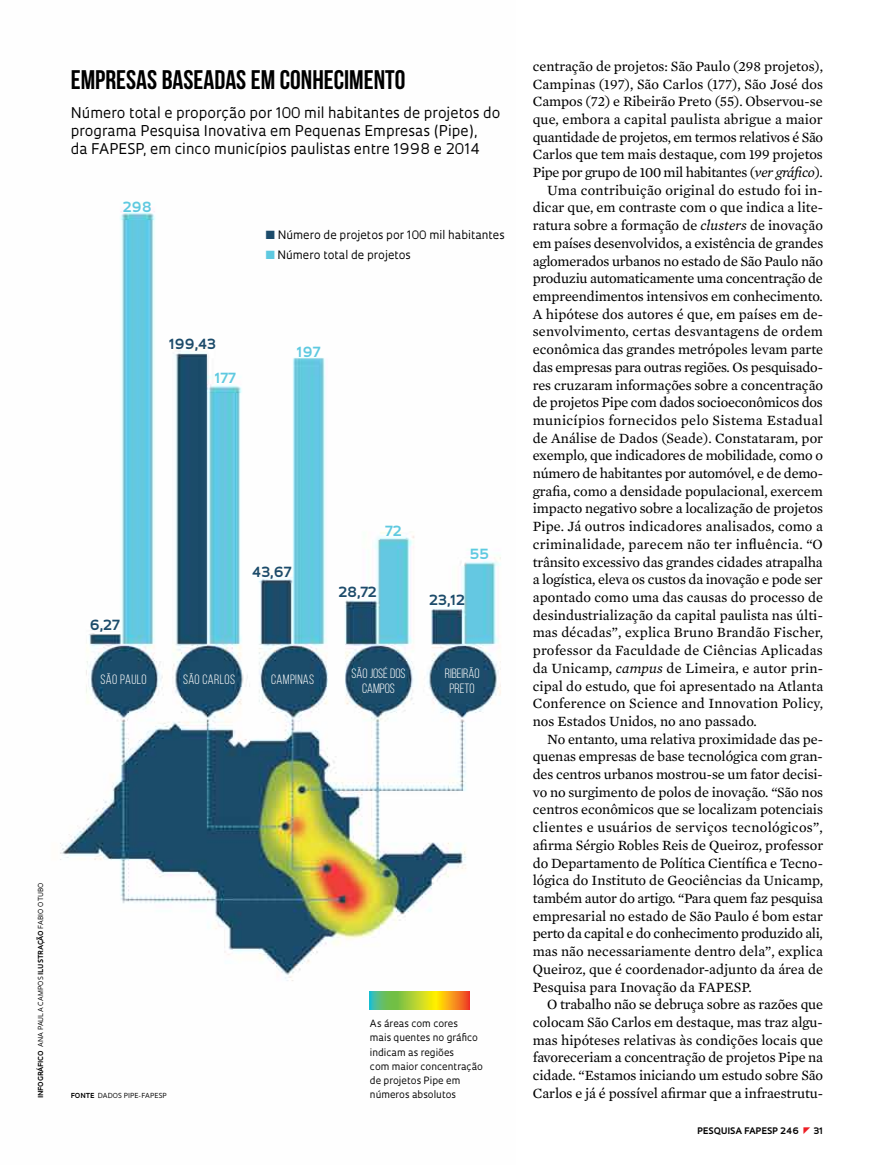
<style>
.page{position:relative;width:885px;height:1169px;background:#fff}
.page>*{position:absolute;margin:0;border:0;box-sizing:border-box;transform-origin:0 0}
.t1{font:700 26.85px "Bebas Neue";color:#000}
.t2{font:14.4px "Mercury Text G2";letter-spacing:-.005em;color:#000}
.t3{font:14.4px "Mercury Text G2";letter-spacing:.015em;color:#000}
.t4{font:14.4px/18.3px "Oculum";color:#000}
.t5{font:14.4px "Mercury Text G2";letter-spacing:.02em;color:#000}
.t6{font:14.4px "Mercury Text G2";letter-spacing:-.025em;color:#000}
.t7{font:700 13.65px "Oculum";letter-spacing:-.005em;color:#1c4b6a}
.t8{font:700 13.65px "Oculum";letter-spacing:-.005em;color:#5ec9e0}
.t9{font:13.5px/15px "Bebas Neue";color:#fff;text-align:center}
.t10{font:13.5px "Bebas Neue";letter-spacing:.025em;color:#fff}
.t11{font:11.4px "Oculum";color:#000}
.t12{font:9.75px/14.1px "Oculum";color:#000}
.t13{font:700 8.7px "Oculum";letter-spacing:.015em;color:#000}
.t14{font:6.75px "Oculum";letter-spacing:.015em;color:#000}
.s1{color:#1c4b6a}
.s2{color:#5ec9e0}
.s3{font-weight:700}
.s4{font-style:italic}
</style>
<div class="page">
<img style="left:60px;top:211px;width:441px;height:799px">
<svg style="left:370px;top:991px;width:100px;height:18px;background:#b6b936"></svg>
<h1 class="t1" style="left:71px;top:65px;width:336px">EMPRESAS BASEADAS EM CONHECIMENTO</h1>
<p class="t4" style="left:71px;top:102px;width:431px">N úmero total e proporção por 100 mil habitantes de projetos do programa Pesquisa I novativa em Pequenas Empresas (Pipe),<br>da FAP</p>
<p class="t4" style="left:119px;top:139px;width:363px">ESP, em cinco municípios paulistas entre 1998 e 2014</p>
<p class="t8" style="left:122px;top:198px;width:30px">298</p>
<p class="t11" style="left:266px;top:228px;width:241px"><span class="s1">■</span> N úmero de projetos por 100 mil habitantes</p>
<p class="t11" style="left:266px;top:247px;width:147px"><span class="s2">■</span> N úmero total de projetos</p>
<p class="t7" style="left:169px;top:335px;width:49px">199,43</p>
<p class="t8" style="left:214px;top:369px;width:22px">177</p>
<p class="t8" style="left:297px;top:342px;width:25px">197</p>
<p class="t7" style="left:89px;top:616px;width:32px">6,27</p>
<p class="t9" style="left:101px;top:672px;width:48px">SÃO PAULO</p>
<p class="t7" style="left:252px;top:563px;width:41px">43,67</p>
<p class="t8" style="left:385px;top:522px;width:18px">72</p>
<p class="t7" style="left:338px;top:583px;width:40px">28,72</p>
<p class="t8" style="left:470px;top:545px;width:21px">55</p>
<p class="t7" style="left:429px;top:590px;width:37px">23,12</p>
<p class="t10" style="left:183px;top:672px;width:53px">SÃO CARLOS</p>
<p class="t9" style="left:352px;top:665px;width:54px">SÃO JOSÉ DOS<br>CAMPOS</p>
<p class="t10" style="left:271px;top:672px;width:43px">CAMPINAS</p>
<p class="t9" style="left:445px;top:665px;width:36px">RIBEIRÃO<br>PRETO</p>
<p class="t14" style="left:36px;top:1098px;width:217px;rotate:-90deg"><span class="s3">INFOGRÁFICO</span> ana paula campos <span class="s3">ILUSTRAÇÃO</span> fabio otubo</p>
<p class="t14" style="left:71px;top:1091px;width:98px"><span class="s3">FONTE</span> dados pipe-fapesp</p>
<p class="t12" style="left:370px;top:1016px;width:115px">As áreas com cores<br>mais quentes no gráfico indicam as regiões<br>com maior concentração de projetos Pipe em números absolutos</p>
<p class="t2" style="left:533px;top:56px;width:292px">centração de projetos: São Paulo (298 projetos),</p>
<p class="t2" style="left:533px;top:73px;width:292px">Campinas (197), São Carlos (177), São José dos</p>
<p class="t2" style="left:533px;top:91px;width:291px">Campos (72) e Ribeirão Preto (55). Observou-se</p>
<p class="t2" style="left:533px;top:109px;width:292px">que, embora a capital paulista abrigue a maior</p>
<p class="t2" style="left:533px;top:126px;width:292px">quantidade de projetos, em termos relativos é São</p>
<p class="t2" style="left:533px;top:144px;width:292px">Carlos que tem mais destaque, com 199 projetos</p>
<p class="t6" style="left:533px;top:162px;width:292px">Pipe por grupo de 100 mil habitantes (<span class="s4">ver gráfico</span>).</p>
<p class="t3" style="left:547px;top:180px;width:277px">Uma contribuição original do estudo foi in-</p>
<p class="t2" style="left:533px;top:197px;width:292px">dicar que, em contraste com o que indica a lite-</p>
<p class="t2" style="left:533px;top:215px;width:292px">ratura sobre a formação de <span class="s4">clusters</span> de inovação</p>
<p class="t2" style="left:533px;top:233px;width:292px">em países desenvolvidos, a existência de grandes</p>
<p class="t2" style="left:533px;top:250px;width:292px">aglomerados urbanos no estado de São Paulo não</p>
<p class="t2" style="left:533px;top:268px;width:292px">produziu automaticamente uma concentração de</p>
<p class="t2" style="left:533px;top:286px;width:292px">empreendimentos intensivos em conhecimento.</p>
<p class="t2" style="left:533px;top:303px;width:292px">A hipótese dos autores é que, em países em de-</p>
<p class="t3" style="left:533px;top:321px;width:292px">senvolvimento, certas desvantagens de ordem</p>
<p class="t2" style="left:533px;top:339px;width:292px">econômica das grandes metrópoles levam parte</p>
<p class="t2" style="left:533px;top:356px;width:292px">das empresas para outras regiões. Os pesquisado-</p>
<p class="t2" style="left:533px;top:374px;width:292px">res cruzaram informações sobre a concentração</p>
<p class="t2" style="left:533px;top:392px;width:292px">de projetos Pipe com dados socioeconômicos dos</p>
<p class="t5" style="left:533px;top:410px;width:292px">municípios fornecidos pelo Sistema Estadual</p>
<p class="t2" style="left:533px;top:427px;width:292px">de Análise de Dados (Seade). Constataram, por</p>
<p class="t2" style="left:533px;top:445px;width:292px">exemplo, que indicadores de mobilidade, como o</p>
<p class="t2" style="left:533px;top:463px;width:292px">número de habitantes por automóvel, e de demo-</p>
<p class="t2" style="left:533px;top:480px;width:292px">grafia, como a densidade populacional, exercem</p>
<p class="t2" style="left:533px;top:498px;width:292px">impacto negativo sobre a localização de projetos</p>
<p class="t2" style="left:533px;top:516px;width:292px">Pipe. Já outros indicadores analisados, como a</p>
<p class="t3" style="left:533px;top:533px;width:292px">criminalidade, parecem não ter influência. “O</p>
<p class="t2" style="left:533px;top:551px;width:292px">trânsito excessivo das grandes cidades atrapalha</p>
<p class="t2" style="left:533px;top:569px;width:292px">a logística, eleva os custos da inovação e pode ser</p>
<p class="t2" style="left:533px;top:587px;width:292px">apontado como uma das causas do processo de</p>
<p class="t2" style="left:533px;top:604px;width:292px">desindustrialização da capital paulista nas últi-</p>
<p class="t2" style="left:533px;top:622px;width:292px">mas décadas”, explica Bruno Brandão Fischer,</p>
<p class="t3" style="left:533px;top:640px;width:292px">professor da Faculdade de Ciências Aplicadas</p>
<p class="t2" style="left:533px;top:657px;width:292px">da Unicamp, <span class="s4">campus</span> de Limeira, e autor prin-</p>
<p class="t2" style="left:533px;top:675px;width:292px">cipal do estudo, que foi apresentado na Atlanta</p>
<p class="t2" style="left:533px;top:693px;width:292px">Conference on Science and Innovation Policy,</p>
<p class="t2" style="left:533px;top:710px;width:226px">nos Estados Unidos, no ano passado.</p>
<p class="t2" style="left:547px;top:728px;width:277px">No entanto, uma relativa proximidade das pe-</p>
<p class="t2" style="left:533px;top:746px;width:292px">quenas empresas de base tecnológica com gran-</p>
<p class="t2" style="left:533px;top:764px;width:292px">des centros urbanos mostrou-se um fator decisi-</p>
<p class="t2" style="left:533px;top:781px;width:292px">vo no surgimento de polos de inovação. “São nos</p>
<p class="t2" style="left:533px;top:799px;width:292px">centros econômicos que se localizam potenciais</p>
<p class="t5" style="left:533px;top:817px;width:292px">clientes e usuários de serviços tecnológicos”,</p>
<p class="t2" style="left:533px;top:834px;width:292px">afirma Sérgio Robles Reis de Queiroz, professor</p>
<p class="t2" style="left:533px;top:852px;width:292px">do Departamento de Política Científica e Tecno-</p>
<p class="t2" style="left:533px;top:870px;width:292px">lógica do Instituto de Geociências da Unicamp,</p>
<p class="t2" style="left:533px;top:887px;width:292px">também autor do artigo. “Para quem faz pesquisa</p>
<p class="t2" style="left:533px;top:905px;width:292px">empresarial no estado de São Paulo é bom estar</p>
<p class="t2" style="left:533px;top:923px;width:292px">perto da capital e do conhecimento produzido ali,</p>
<p class="t2" style="left:533px;top:941px;width:292px">mas não necessariamente dentro dela”, explica</p>
<p class="t2" style="left:533px;top:958px;width:292px">Queiroz, que é coordenador-adjunto da área de</p>
<p class="t2" style="left:533px;top:976px;width:220px">Pesquisa para Inovação da FAPESP.</p>
<p class="t2" style="left:547px;top:994px;width:277px">O trabalho não se debruça sobre as razões que</p>
<p class="t2" style="left:533px;top:1011px;width:292px">colocam São Carlos em destaque, mas traz algu-</p>
<p class="t2" style="left:533px;top:1029px;width:292px">mas hipóteses relativas às condições locais que</p>
<p class="t2" style="left:533px;top:1047px;width:292px">favoreceriam a concentração de projetos Pipe na</p>
<p class="t2" style="left:533px;top:1064px;width:292px">cidade. “Estamos iniciando um estudo sobre São</p>
<p class="t2" style="left:533px;top:1082px;width:292px">Carlos e já é possível afirmar que a infraestrutu-</p>
<p class="t13" style="left:697px;top:1124px;width:103px">PESQUISA FAPESP 246</p>
<p class="t13" style="left:813px;top:1124px;width:11px">31</p>
</div>
